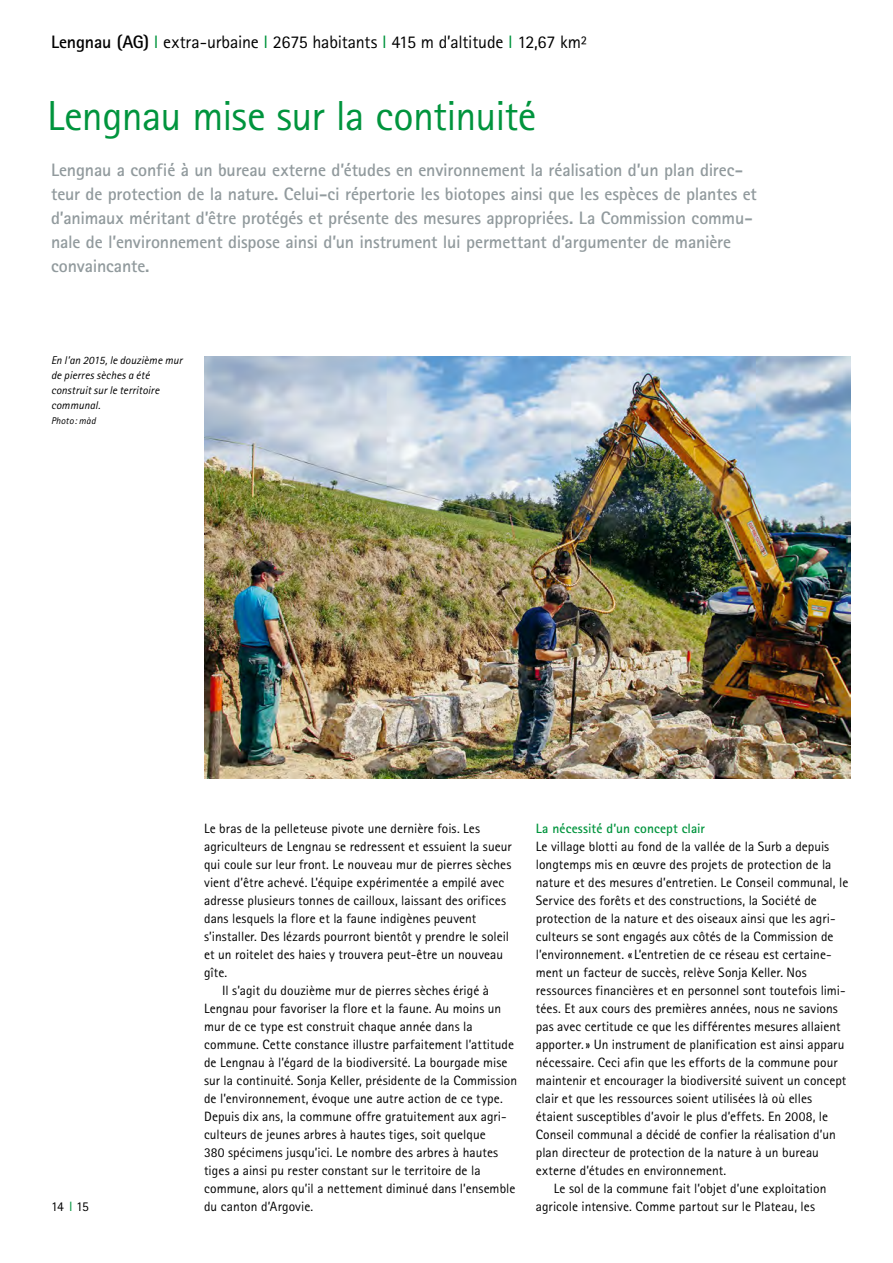
<style>
.page{position:relative;width:893px;height:1263px;background:#fff}
.page>*{position:absolute;margin:0;border:0;box-sizing:border-box;transform-origin:0 0}
.t1{font:42px "Rotis Sans Serif";letter-spacing:-.02em;color:#00943d}
.t2{font:700 18px/24px "Rotis Sans Serif";letter-spacing:-.01em;color:#919a9d}
.t3{font:18px "Rotis Sans Serif";letter-spacing:-.01em;color:#000}
.t4{font:13.5px "Rotis Sans Serif";letter-spacing:.005em;color:#000}
.t5{font:700 13.5px "Rotis Sans Serif";letter-spacing:.005em;color:#00943d}
.t6{font:italic 11.25px/15px "Rotis Sans Serif";letter-spacing:.01em;color:#000}
.t7{font:italic 9.75px "Rotis Sans Serif";letter-spacing:.015em;color:#000}
.s1{font-weight:700}
.s2{color:#00943d}
</style>
<div class="page">
<img style="left:204px;top:356px;width:646px;height:423px">
<h2 class="t3" style="left:51px;top:32px;width:538px"><span class="s1">Lengnau (AG)</span> <span class="s2">I</span> extra-urbaine <span class="s2">I</span> 2675 habitants <span class="s2">I</span> 415 m d’altitude <span class="s2">I</span> 12,67 km²</h2>
<h1 class="t1" style="left:47px;top:91px;width:491px">Lengnau mise sur la continuité</h1>
<p class="t2" style="left:51px;top:157px;width:707px">Lengnau a confié à un bureau externe d’études en environnement la réalisation d’un plan direc&shy;teur de protection de la nature. Celui-ci répertorie les biotopes ainsi que les espèces de plantes et d’animaux méritant d’être protégés et présente des mesures appropriées. La Commission commu&shy;nale de l’environnement dispose ainsi d’un instrument lui permettant d’argumenter de manière convaincante.</p>
<p class="t6" style="left:51px;top:353px;width:133px">En l’an 2015, le douzième mur de pierres sèches a été construit sur le territoire communal.</p>
<p class="t7" style="left:51px;top:415px;width:46px">Photo: màd</p>
<p class="t4" style="left:51px;top:1198px;width:39px">14 <span class="s2">I</span> 15</p>
<p class="t4" style="left:204px;top:820px;width:278px">Le bras de la pelleteuse pivote une dernière fois. Les</p>
<p class="t4" style="left:204px;top:838px;width:309px">agriculteurs de Lengnau se redressent et essuient la sueur</p>
<p class="t4" style="left:204px;top:856px;width:309px">qui coule sur leur front. Le nouveau mur de pierres sèches</p>
<p class="t4" style="left:204px;top:874px;width:302px">vient d’être achevé. L’équipe expérimentée a empilé avec</p>
<p class="t4" style="left:204px;top:892px;width:303px">adresse plusieurs tonnes de cailloux, laissant des orifices</p>
<p class="t4" style="left:204px;top:910px;width:274px">dans lesquels la flore et la faune indigènes peuvent</p>
<p class="t4" style="left:204px;top:928px;width:306px">s’installer. Des lézards pourront bientôt y prendre le soleil</p>
<p class="t4" style="left:204px;top:946px;width:301px">et un roitelet des haies y trouvera peut-être un nouveau</p>
<p class="t4" style="left:204px;top:964px;width:25px">gîte.</p>
<p class="t4" style="left:222px;top:982px;width:269px">Il s’agit du douzième mur de pierres sèches érigé à</p>
<p class="t4" style="left:204px;top:1000px;width:299px">Lengnau pour favoriser la flore et la faune. Au moins un</p>
<p class="t4" style="left:204px;top:1018px;width:270px">mur de ce type est construit chaque année dans la</p>
<p class="t4" style="left:204px;top:1036px;width:311px">commune. Cette constance illustre parfaitement l’attitude</p>
<p class="t4" style="left:204px;top:1054px;width:305px">de Lengnau à l’égard de la biodiversité. La bourgade mise</p>
<p class="t4" style="left:204px;top:1072px;width:315px">sur la continuité. Sonja Keller, présidente de la Commission</p>
<p class="t4" style="left:204px;top:1090px;width:300px">de l’environnement, évoque une autre action de ce type.</p>
<p class="t4" style="left:204px;top:1108px;width:304px">Depuis dix ans, la commune offre gratuitement aux agri-</p>
<p class="t4" style="left:204px;top:1126px;width:283px">culteurs de jeunes arbres à hautes tiges, soit quelque</p>
<p class="t4" style="left:204px;top:1144px;width:296px">380 spécimens jusqu’ici. Le nombre des arbres à hautes</p>
<p class="t4" style="left:204px;top:1162px;width:278px">tiges a ainsi pu rester constant sur le territoire de la</p>
<p class="t4" style="left:204px;top:1180px;width:313px">commune, alors qu’il a nettement diminué dans l’ensemble</p>
<p class="t4" style="left:204px;top:1198px;width:111px">du canton d’Argovie.</p>
<p class="t5" style="left:536px;top:819px;width:171px">La nécessité d’un concept clair</p>
<p class="t4" style="left:536px;top:838px;width:295px">Le village blotti au fond de la vallée de la Surb a depuis</p>
<p class="t4" style="left:536px;top:856px;width:297px">longtemps mis en œuvre des projets de protection de la</p>
<p class="t4" style="left:536px;top:874px;width:314px">nature et des mesures d’entretien. Le Conseil communal, le</p>
<p class="t4" style="left:536px;top:892px;width:283px">Service des forêts et des constructions, la Société de</p>
<p class="t4" style="left:536px;top:910px;width:301px">protection de la nature et des oiseaux ainsi que les agri-</p>
<p class="t4" style="left:536px;top:928px;width:299px">culteurs se sont engagés aux côtés de la Commission de</p>
<p class="t4" style="left:536px;top:946px;width:297px">l’environnement. « L’entretien de ce réseau est certaine-</p>
<p class="t4" style="left:536px;top:964px;width:273px">ment un facteur de succès, relève Sonja Keller. Nos</p>
<p class="t4" style="left:536px;top:982px;width:311px">ressources financières et en personnel sont toutefois limi-</p>
<p class="t4" style="left:536px;top:1000px;width:304px">tées. Et aux cours des premières années, nous ne savions</p>
<p class="t4" style="left:536px;top:1018px;width:306px">pas avec certitude ce que les différentes mesures allaient</p>
<p class="t4" style="left:536px;top:1036px;width:310px">apporter.» Un instrument de planification est ainsi apparu</p>
<p class="t4" style="left:536px;top:1054px;width:303px">nécessaire. Ceci afin que les efforts de la commune pour</p>
<p class="t4" style="left:536px;top:1072px;width:312px">maintenir et encourager la biodiversité suivent un concept</p>
<p class="t4" style="left:536px;top:1090px;width:278px">clair et que les ressources soient utilisées là où elles</p>
<p class="t4" style="left:536px;top:1108px;width:294px">étaient susceptibles d’avoir le plus d’effets. En 2008, le</p>
<p class="t4" style="left:536px;top:1126px;width:302px">Conseil communal a décidé de confier la réalisation d’un</p>
<p class="t4" style="left:536px;top:1144px;width:285px">plan directeur de protection de la nature à un bureau</p>
<p class="t4" style="left:536px;top:1162px;width:192px">externe d’études en environnement.</p>
<p class="t4" style="left:554px;top:1180px;width:274px">Le sol de la commune fait l’objet d’une exploitation</p>
<p class="t4" style="left:536px;top:1198px;width:281px">agricole intensive. Comme partout sur le Plateau, les</p>
</div>
